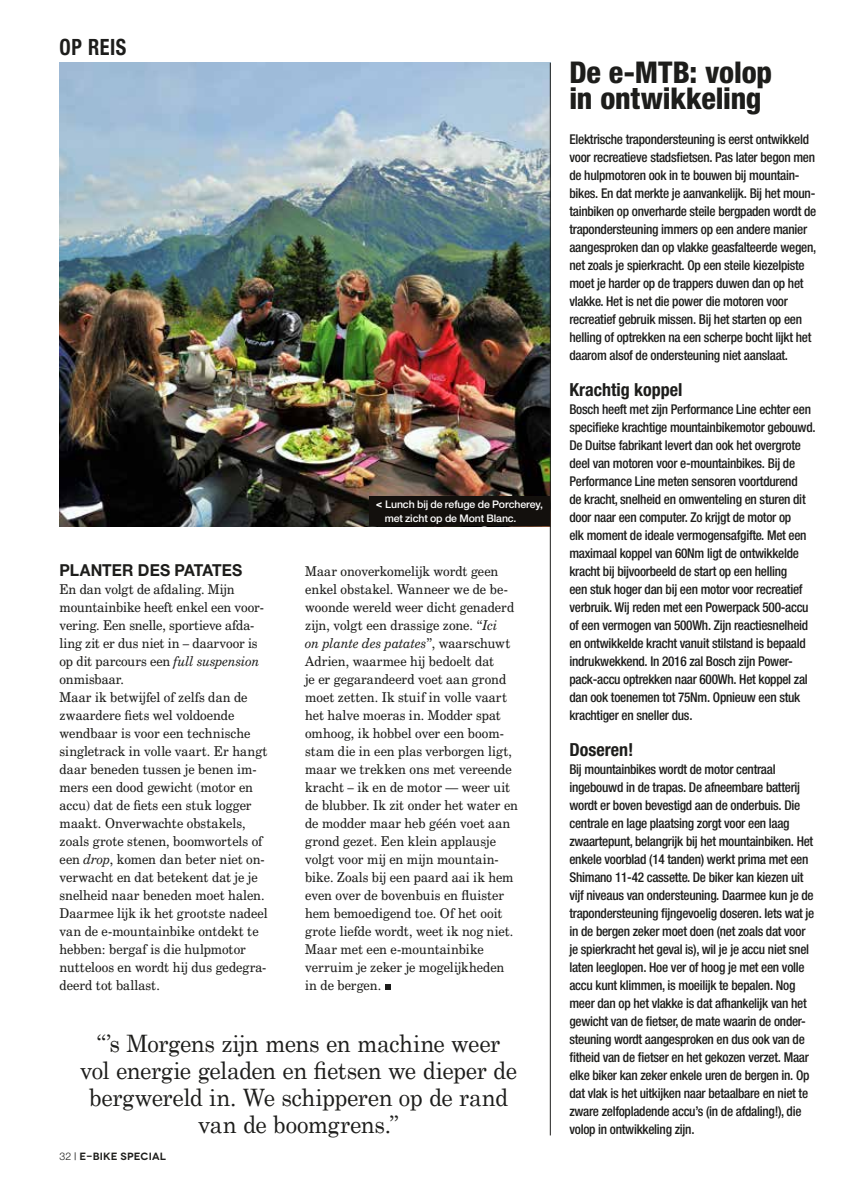
<style>
.page{position:relative;width:868px;height:1195px;background:#fff}
.page>*{position:absolute;margin:0;border:0;box-sizing:border-box;transform-origin:0 0}
.t1{font:800 condensed 30px/25.5px "Helvetica Neue LT Std";letter-spacing:-.005em;color:#1d1d1b}
.t2{font:24px/27px "Century Schoolbook";letter-spacing:-.025em;color:#1d1d1b;text-align:center;scale:.95 1}
.t3{font:700 condensed 22.5px "Helvetica Neue LT Std";letter-spacing:.025em;color:#1d1d1b;scale:.9 1}
.t4{font:700 condensed 18px "Helvetica Neue LT Std";color:#1d1d1b}
.t5{font:700 16.5px "Helvetica Neue LT Std";color:#1d1d1b;scale:.95 1}
.t6{font:500 condensed 13.5px/18px "Helvetica Neue LT Std";letter-spacing:-.02em;color:#1d1d1b}
.t7{font:13.5px/18px "Century Schoolbook BT";color:#1d1d1b;scale:.95 1}
.t8{font:500 10.5px/13.5px "Helvetica Neue LT Std";letter-spacing:-.01em;color:#fff}
.t9{font:600 10.5px "Novecentowide";letter-spacing:.015em;color:#1d1d1b}
.s1{font-style:italic}
.s2{font-family:"Bliss";font-weight:800;font-size:12px}
.s3{font-family:"Helvetica Neue LT Std";font-weight:300}
.s4{font-family:"Helvetica Neue";font-weight:400}
</style>
<div class="page">
<img style="left:60px;top:63px;width:490px;height:463px">
<hr style="left:550px;top:63px;width:1px;height:1072px;background:#1d1d1b">
<svg style="left:385px;top:984px;width:5px;height:6px"></svg>
<div style="left:369px;top:496px;width:181px;height:30px;background:#13100d"></div>
<h3 class="t3" style="left:60px;top:34px;width:76px">OP REIS</h3>
<p class="t5" style="left:60px;top:560px;width:194px">PLANTER DES PATATES</p>
<p class="t7" style="left:60px;top:580px;width:220px">En dan volgt de afdaling. Mijn mountainbike heeft enkel een voor&shy;vering. Een snelle, sportieve afda&shy;ling zit er dus niet in – daarvoor is op dit parcours een <span class="s1">full suspension </span>onmisbaar.<br>Maar ik betwijfel of zelfs dan de zwaardere fiets wel voldoende wendbaar is voor een technische singletrack in volle vaart. Er hangt daar beneden tussen je benen im&shy;mers een dood gewicht (motor en accu) dat de fiets een stuk logger maakt. Onverwachte obstakels, zoals grote stenen, boomwortels of een <span class="s1">drop</span>, komen dan beter niet on&shy;verwacht en dat betekent dat je je snelheid naar beneden moet halen.<br>Daarmee lijk ik het grootste nadeel van de e-mountainbike ontdekt te hebben: bergaf is die hulpmotor nutteloos en wordt hij dus gedegra&shy;deerd tot ballast.</p>
<p class="t8" style="left:384px;top:497px;width:160px;text-indent:-9px"><span class="s2">&lt;</span> Lunch bij de refuge de Porcherey, met zicht op de Mont Blanc.</p>
<p class="t7" style="left:305px;top:562px;width:226px">Maar onoverkomelijk wordt geen enkel obstakel. Wanneer we de be&shy;woonde wereld weer dicht genaderd zijn, volgt een drassige zone. “<span class="s1">Ici<br>on plante des patates</span>”, waarschuwt<br>Adrien, waarmee hij bedoelt dat<br>je er gegarandeerd voet aan grond moet zetten. Ik stuif in volle vaart het halve moeras in. Modder spat omhoog, ik hobbel over een boom&shy;stam die in een plas verborgen ligt, maar we trekken ons met vereende kracht – ik en de motor — weer uit de blubber. Ik zit onder het water en de modder maar heb géén voet aan grond gezet. Een klein applausje volgt voor mij en mijn mountain&shy;bike. Zoals bij een paard aai ik hem even over de bovenbuis en fluister hem bemoedigend toe. Of het ooit grote liefde wordt, weet ik nog niet.<br>Maar met een e-mountainbike verruim je zeker je mogelijkheden in de bergen.</p>
<h2 class="t2" style="left:80px;top:1029px;width:461px">“’s Morgens zijn mens en machine weer vol energie geladen en fietsen we dieper de bergwereld in. We schipperen op de rand van de boomgrens.”</h2>
<p class="t9" style="left:60px;top:1150px;width:108px"><span class="s3">32</span> <span class="s4">|</span> E-BIKE SPECIAL</p>
<h1 class="t1" style="left:569px;top:59px;width:204px">De e-MTB: volop in ontwikkeling</h1>
<p class="t6" style="left:569px;top:130px;width:248px">Elektrische trapondersteuning is eerst ontwikkeld voor recreatieve stadsfietsen. Pas later begon men de hulpmotoren ook in te bouwen bij mountain&shy;bikes. En dat merkte je aanvankelijk. Bij het moun&shy;tainbiken op onverharde steile bergpaden wordt de trapondersteuning immers op een andere manier aangesproken dan op vlakke geasfalteerde wegen, net zoals je spierkracht. Op een steile kiezelpiste moet je harder op de trappers duwen dan op het vlakke. Het is net die power die motoren voor recreatief gebruik missen. Bij het starten op een helling of optrekken na een scherpe bocht lijkt het daarom alsof de ondersteuning niet aanslaat.</p>
<h3 class="t4" style="left:569px;top:379px;width:114px">Krachtig koppel</h3>
<p class="t6" style="left:569px;top:400px;width:248px">Bosch heeft met zijn Performance Line echter een specifieke krachtige mountainbikemotor gebouwd.<br>De Duitse fabrikant levert dan ook het overgrote deel van motoren voor e-mountainbikes. Bij de Performance Line meten sensoren voortdurend<br>de kracht, snelheid en omwenteling en sturen dit door naar een computer. Zo krijgt de motor op<br>elk moment de ideale vermogensafgifte. Met een maximaal koppel van 60Nm ligt de ontwikkelde kracht bij bijvoorbeeld de start op een helling<br>een stuk hoger dan bij een motor voor recreatief verbruik. Wij reden met een Powerpack 500-accu of een vermogen van 500Wh. Zijn reactiesnelheid en ontwikkelde kracht vanuit stilstand is bepaald indrukwekkend. In 2016 zal Bosch zijn Power&shy;pack-accu optrekken naar 600Wh. Het koppel zal dan ook toenemen tot 75Nm. Opnieuw een stuk krachtiger en sneller dus.</p>
<h3 class="t4" style="left:569px;top:739px;width:65px">Doseren!</h3>
<p class="t6" style="left:569px;top:760px;width:246px">Bij mountainbikes wordt de motor centraal ingebouwd in de trapas. De afneembare batterij wordt er boven bevestigd aan de onderbuis. Die centrale en lage plaatsing zorgt voor een laag zwaartepunt, belangrijk bij het mountainbiken. Het enkele voorblad (14 tanden) werkt prima met een Shimano 11-42 cassette. De biker kan kiezen uit vijf niveaus van ondersteuning. Daarmee kun je de trapondersteuning fijngevoelig doseren. Iets wat je in de bergen zeker moet doen (net zoals dat voor je spierkracht het geval is), wil je je accu niet snel laten leeglopen. Hoe ver of hoog je met een volle accu kunt klimmen, is moeilijk te bepalen. Nog meer dan op het vlakke is dat afhankelijk van het gewicht van de fietser, de mate waarin de onder&shy;steuning wordt aangesproken en dus ook van de fitheid van de fietser en het gekozen verzet. Maar elke biker kan zeker enkele uren de bergen in. Op dat vlak is het uitkijken naar betaalbare en niet te zware zelfopladende accu’s (in de afdaling!), die volop in ontwikkeling zijn.</p>
</div>
